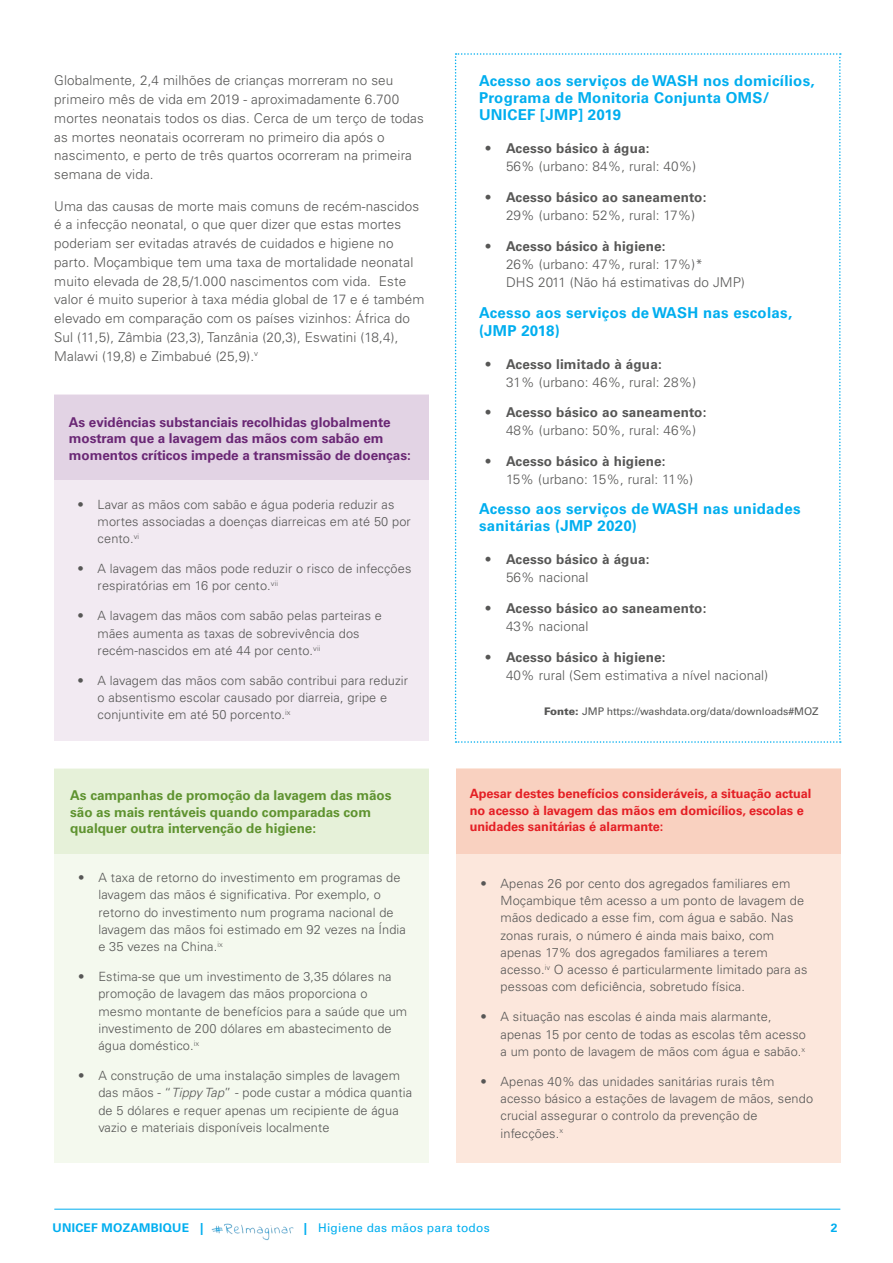
<style>
.page{position:relative;width:893px;height:1263px;background:#fff}
.page>*{position:absolute;margin:0;border:0;box-sizing:border-box;transform-origin:0 0}
.t1{font:700 15px/17.2px "Univers";letter-spacing:.02em;color:#00aeef}
.t2{font:300 13.5px/18.8px "Univers";letter-spacing:.01em;color:#575756}
.t3{font:700 13.5px "Univers";letter-spacing:.01em;color:#575756}
.t4{font:700 13.5px/16.5px "Univers";letter-spacing:-.005em;color:#6a2775}
.t5{font:700 13.5px/16.5px "Univers";letter-spacing:-.005em;color:#5f9330}
.t6{font:300 12.75px/17.2px "Univers";letter-spacing:.01em;color:#575756}
.t7{font:700 12.75px/16.5px "Univers";letter-spacing:-.005em;color:#e41f25}
.t8{font:12px "Univers";letter-spacing:.02em;color:#00aeef}
.t9{font:700 12px "Univers";letter-spacing:.02em;color:#00aeef}
.t10{font:10.5px "Univers";letter-spacing:-.005em;color:#575756}
.s1{font-weight:900}
.s2{font-style:italic}
.s3{font-weight:700}
</style>
<div class="page">
<hr style="left:54px;top:1209px;width:786px;height:1px;background:#00aeef">
<img style="left:212px;top:1223px;width:82px;height:18px">
<svg style="left:455px;top:53px;width:386px;height:690px"></svg>
<div style="left:55px;top:769px;width:374px;height:394px;background:#f4f9ee"></div>
<div style="left:456px;top:769px;width:385px;height:394px;background:#fce7dc"></div>
<div style="left:55px;top:769px;width:374px;height:84px;background:#e6f1d9"></div>
<div style="left:456px;top:769px;width:385px;height:84px;background:#f9d1c0"></div>
<div style="left:54px;top:395px;width:375px;height:346px;background:#f2eaf2"></div>
<div style="left:54px;top:395px;width:375px;height:85px;background:#e2d3e4"></div>
<p class="t2" style="left:54px;top:71px;width:371px">Globalmente, 2,4 milhões de crianças morreram no seu primeiro mês de vida em 2019 - aproximadamente 6.700 mortes neonatais todos os dias. Cerca de um terço de todas as mortes neonatais ocorreram no primeiro dia após o nascimento, e perto de três quartos ocorreram na primeira semana de vida.</p>
<p class="t2" style="left:54px;top:196px;width:372px">Uma das causas de morte mais comuns de recém-nascidos é a infecção neonatal, o que quer dizer que estas mortes poderiam ser evitadas através de cuidados e higiene no parto. Moçambique tem uma taxa de mortalidade neonatal muito elevada de 28,5/1.000 nascimentos com vida. Este valor é muito superior à taxa média global de 17 e é também elevado em comparação com os países vizinhos: África do Sul (11,5), Zâmbia (23,3), Tanzânia (20,3), Eswatini (18,4), Malawi (19,8) e Zimbabué (25,9).<sup>v</sup></p>
<p class="t4" style="left:69px;top:414px;width:343px">As evidências substanciais recolhidas globalmente mostram que a lavagem das mãos com sabão em momentos críticos impede a transmissão de doenças:</p>
<p class="t6" style="left:98px;top:495px;width:315px;text-indent:-20px">• Lavar as mãos com sabão e água poderia reduzir as mortes associadas a doenças diarreicas em até 50 por cento.<sup>vi</sup></p>
<p class="t6" style="left:98px;top:560px;width:315px;text-indent:-20px">• A lavagem das mãos pode reduzir o risco de infecções respiratórias em 16 por cento.<sup>vii</sup></p>
<p class="t6" style="left:98px;top:607px;width:286px;text-indent:-20px">• A lavagem das mãos com sabão pelas parteiras e mães aumenta as taxas de sobrevivência dos recém-nascidos em até 44 por cento.<sup>vii</sup></p>
<p class="t6" style="left:98px;top:672px;width:312px;text-indent:-20px">• A lavagem das mãos com sabão contribui para reduzir o absentismo escolar causado por diarreia, gripe e conjuntivite em até 50 porcento.<sup>ix</sup></p>
<p class="t1" style="left:479px;top:72px;width:337px">Acesso aos serviços de WASH nos domicílios,<br>Programa de Monitoria Conjunta OMS/<br>UNICEF [JMP] 2019</p>
<p class="t3" style="left:486px;top:141px;width:165px">• Acesso básico à água:</p>
<p class="t2" style="left:506px;top:157px;width:192px">56% (urbano: 84%, rural: 40%)</p>
<p class="t3" style="left:486px;top:189px;width:222px">• Acesso básico ao saneamento:</p>
<p class="t2" style="left:506px;top:206px;width:191px">29% (urbano: 52%, rural: 17%)</p>
<p class="t3" style="left:486px;top:238px;width:181px">• Acesso básico à higiene:</p>
<p class="t2" style="left:506px;top:255px;width:240px;line-height:18px">26% (urbano: 47%, rural: 17%)*<br>DHS 2011 (Não há estimativas do JMP)</p>
<p class="t1" style="left:479px;top:303px;width:315px;line-height:18px">Acesso aos serviços de WASH nas escolas, (JMP 2018)</p>
<p class="t3" style="left:486px;top:356px;width:177px">• Acesso limitado à água:</p>
<p class="t2" style="left:506px;top:372px;width:192px">31% (urbano: 46%, rural: 28%)</p>
<p class="t3" style="left:486px;top:405px;width:222px">• Acesso básico ao saneamento:</p>
<p class="t2" style="left:506px;top:421px;width:192px">48% (urbano: 50%, rural: 46%)</p>
<p class="t3" style="left:486px;top:453px;width:181px">• Acesso básico à higiene:</p>
<p class="t2" style="left:506px;top:470px;width:189px">15% (urbano: 15%, rural: 11%)</p>
<p class="t1" style="left:479px;top:500px;width:323px">Acesso aos serviços de WASH nas unidades sanitárias (JMP 2020)</p>
<p class="t3" style="left:486px;top:552px;width:165px">• Acesso básico à água:</p>
<p class="t2" style="left:506px;top:568px;width:84px">56% nacional</p>
<p class="t3" style="left:486px;top:600px;width:222px">• Acesso básico ao saneamento:</p>
<p class="t2" style="left:506px;top:617px;width:84px">43% nacional</p>
<p class="t3" style="left:486px;top:649px;width:181px">• Acesso básico à higiene:</p>
<p class="t2" style="left:506px;top:666px;width:264px">40% rural (Sem estimativa a nível nacional)</p>
<p class="t10" style="left:544px;top:705px;width:276px"><span class="s1">Fonte:</span> JMP https://washdata.org/data/downloads#MOZ</p>
<p class="t5" style="left:70px;top:787px;width:323px">As campanhas de promoção da lavagem das mãos são as mais rentáveis quando comparadas com qualquer outra intervenção de higiene:</p>
<p class="t7" style="left:470px;top:785px;width:343px">Apesar destes benefícios consideráveis, a situação actual no acesso à lavagem das mãos em domicílios, escolas e unidades sanitárias é alarmante:</p>
<p class="t6" style="left:98px;top:869px;width:309px;text-indent:-20px">• A taxa de retorno do investimento em programas de lavagem das mãos é significativa. Por exemplo, o retorno do investimento num programa nacional de lavagem das mãos foi estimado em 92 vezes na Índia e 35 vezes na China.<sup>ix</sup></p>
<p class="t6" style="left:98px;top:968px;width:310px;text-indent:-20px">• Estima-se que um investimento de 3,35 dólares na promoção de lavagem das mãos proporciona o mesmo montante de benefícios para a saúde que um investimento de 200 dólares em abastecimento de água doméstico.<sup>ix</sup></p>
<p class="t6" style="left:98px;top:1067px;width:315px;text-indent:-20px">• A construção de uma instalação simples de lavagem das mãos - “<span class="s2">Tippy Tap</span>” - pode custar a módica quantia de 5 dólares e requer apenas um recipiente de água vazio e materiais disponíveis localmente</p>
<p class="t6" style="left:501px;top:875px;width:308px;text-indent:-20px">• Apenas 26 por cento dos agregados familiares em Moçambique têm acesso a um ponto de lavagem de mãos dedicado a esse fim, com água e sabão. Nas zonas rurais, o número é ainda mais baixo, com apenas 17% dos agregados familiares a terem acesso.<sup>iv</sup> O acesso é particularmente limitado para as pessoas com deficiência, sobretudo física.</p>
<p class="t6" style="left:501px;top:1008px;width:307px;text-indent:-20px">• A situação nas escolas é ainda mais alarmante, apenas 15 por cento de todas as escolas têm acesso a um ponto de lavagem de mãos com água e sabão.<sup>x</sup></p>
<p class="t6" style="left:501px;top:1073px;width:314px;text-indent:-20px">• Apenas 40% das unidades sanitárias rurais têm acesso básico a estações de lavagem de mãos, sendo crucial assegurar o controlo da prevenção de infecções.<sup>x</sup></p>
<p class="t9" style="left:53px;top:1221px;width:152px">UNICEF MOZAMBIQUE |</p>
<p class="t8" style="left:304px;top:1221px;width:187px"><span class="s3">|</span> Higiene das mãos para todos</p>
<p class="t9" style="left:831px;top:1221px;width:8px">2</p>
</div>
